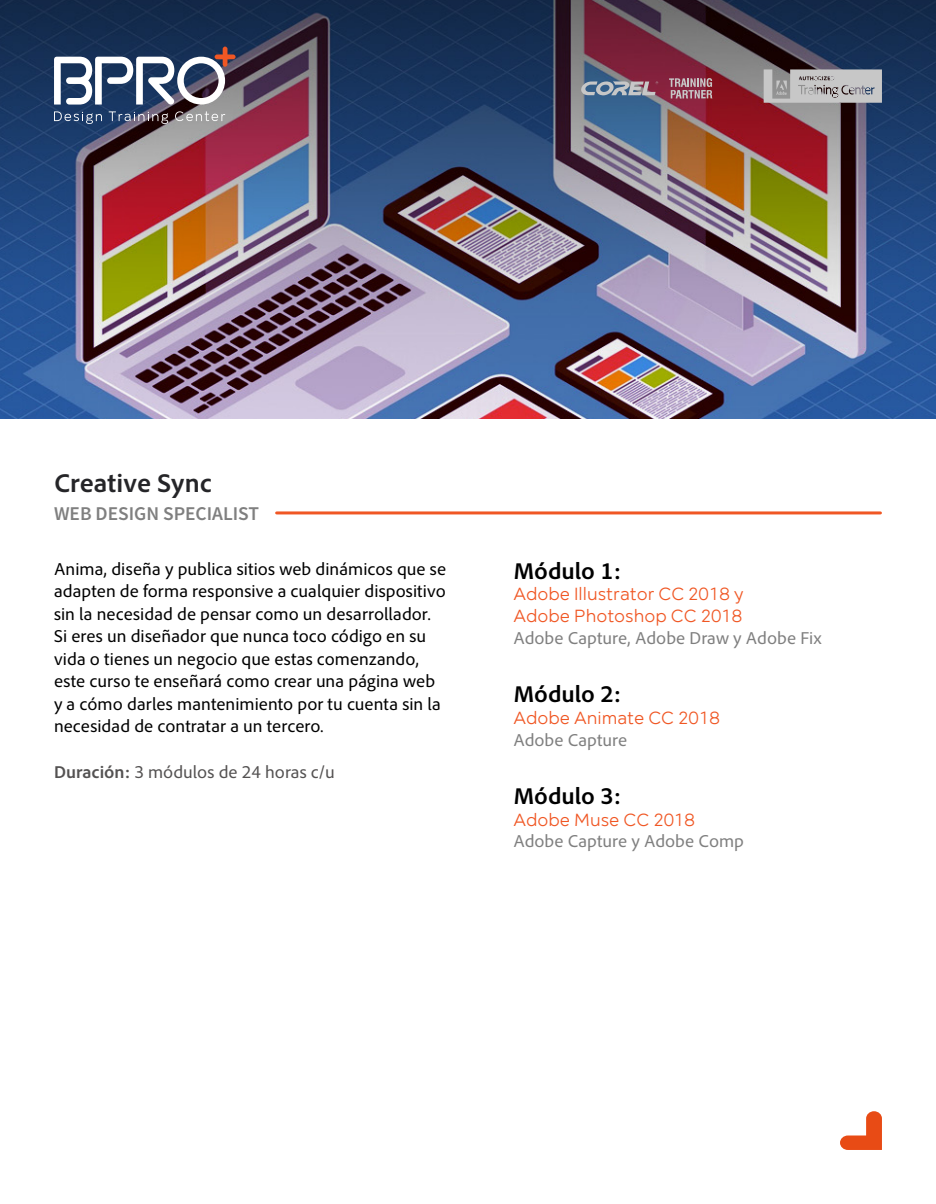
<style>
.page{position:relative;width:936px;height:1204px;background:#fff}
.page>*{position:absolute;margin:0;border:0;box-sizing:border-box;transform-origin:0 0}
.t1{font:700 27px "Adobe Clean";color:#252528}
.t2{font:700 24px "Adobe Clean";color:#000}
.t3{font:600 19.5px "Source Sans Pro";color:#7f7f7f}
.t4{font:18px/22.5px "Adobe Clean";color:#000}
.t5{font:18px/21.6px "Mirai";color:#f05724}
.t6{font:18px "Adobe Clean";color:#7f7f7f}
.t7{font:18px "Adobe Clean";color:#545252}
.s1{font-weight:700}
</style>
<div class="page">
<img style="left:0;top:0;width:935px;height:418px">
<hr style="left:276px;top:511px;width:604px;height:3px;background:#f05724">
<svg style="left:54px;top:111px;width:48px;height:13px"></svg>
<svg style="left:109px;top:111px;width:59px;height:13px"></svg>
<svg style="left:175px;top:111px;width:50px;height:10px"></svg>
<svg style="left:54px;top:47px;width:181px;height:58px"></svg>
<svg style="left:763px;top:69px;width:118px;height:34px;background:#b4b3b4"></svg>
<svg style="left:669px;top:78px;width:43px;height:20px"></svg>
<svg style="left:581px;top:81px;width:77px;height:14px"></svg>
<svg style="left:840px;top:1111px;width:41px;height:38px"></svg>
<h1 class="t1" style="left:54px;top:467px;width:159px">Creative Sync</h1>
<p class="t3" style="left:54px;top:501px;width:206px">WEB DESIGN SPECIALIST</p>
<p class="t4" style="left:54px;top:557px;width:393px">Anima, diseña y publica sitios web dinámicos que se adapten de forma responsive a cualquier dispositivo sin la necesidad de pensar como un desarrollador.<br>Si eres un diseñador que nunca toco código en su vida o tienes un negocio que estas comenzando, este curso te enseñará como crear una página web y a cómo darles mantenimiento por tu cuenta sin la necesidad de contratar a un tercero.</p>
<p class="t7" style="left:54px;top:761px;width:282px"><span class="s1">Duración:</span> 3 módulos de 24 horas c/u</p>
<h2 class="t2" style="left:513px;top:556px;width:109px">Módulo 1:</h2>
<p class="t5" style="left:513px;top:582px;width:232px">Adobe Illustrator CC 2018 y<br>Adobe Photoshop CC 2018</p>
<p class="t6" style="left:513px;top:626px;width:310px">Adobe Capture, Adobe Draw y Adobe Fix</p>
<h2 class="t2" style="left:513px;top:679px;width:109px">Módulo 2:</h2>
<p class="t5" style="left:513px;top:705px;width:208px">Adobe Animate CC 2018</p>
<p class="t6" style="left:513px;top:728px;width:115px">Adobe Capture</p>
<h2 class="t2" style="left:513px;top:781px;width:109px">Módulo 3:</h2>
<p class="t5" style="left:513px;top:807px;width:183px">Adobe Muse CC 2018</p>
<p class="t6" style="left:513px;top:830px;width:232px">Adobe Capture y Adobe Comp</p>
</div>
